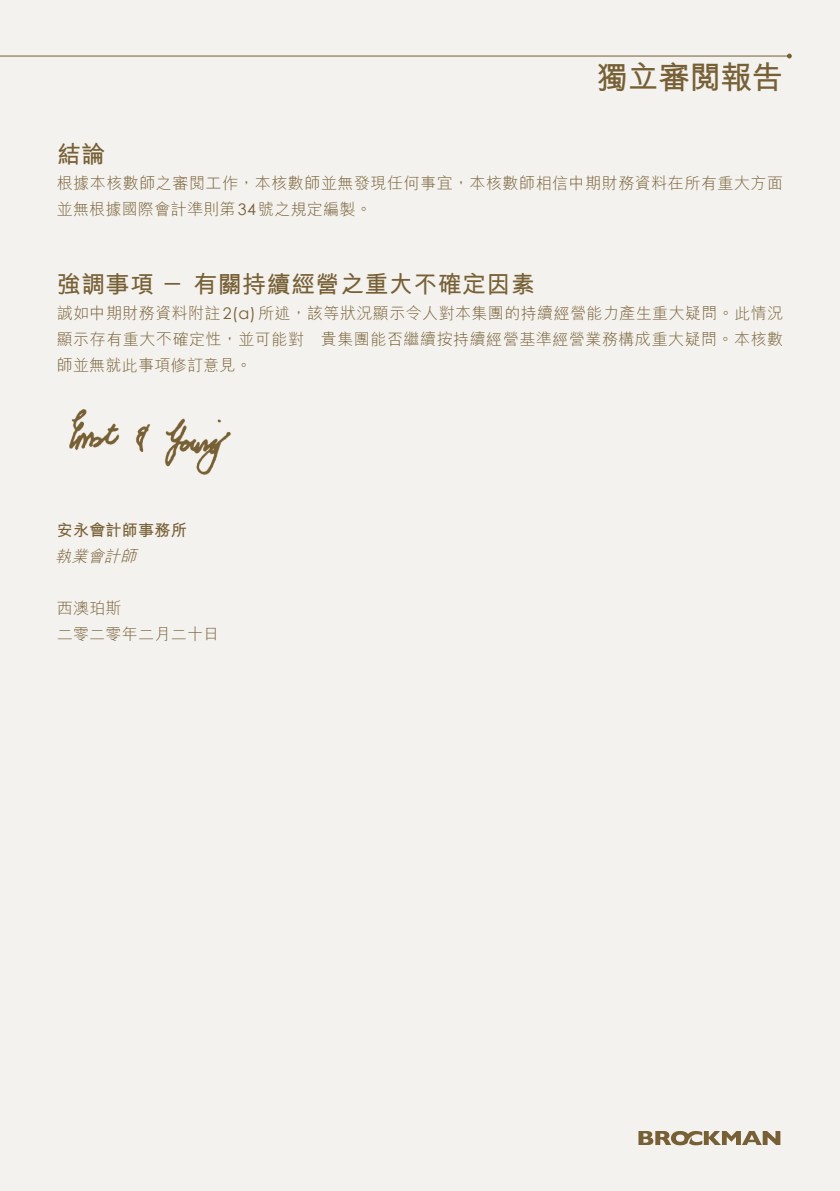
<style>
.page{position:relative;width:840px;height:1191px;background:#fff}
.page>*{position:absolute;margin:0;border:0;box-sizing:border-box;transform-origin:0 0}
.t1{font:32px "M Hei HK Bold E Ten B5 H";letter-spacing:-.035em;color:#776036}
.t2{font:24px "M Hei HK Bold E Ten B5 H";letter-spacing:.015em;color:#776036}
.t3{font:16px/26px "M Hei HK Light E Ten B5 H";letter-spacing:.03em;color:#776036}
.t4{font:16px "M Hei HK Bold E Ten B5 H";letter-spacing:.015em;color:#776036}
.t5{font:italic 16px "M Hei HK Light E Ten B5 H";color:#776036}
.s1{font-family:"Century Gothic"}
</style>
<div class="page">
<div style="left:0;top:0;width:839px;height:1191px;background:#f4f2ee"></div>
<svg style="left:638px;top:1131px;width:142px;height:14px"></svg>
<hr style="left:0;top:56px;width:789px;height:1px;background:#776036">
<svg style="left:786px;top:54px;width:5px;height:4px"></svg>
<img style="left:69px;top:409px;width:162px;height:66px">
<h1 class="t1" style="left:596px;top:65px;width:188px">獨立審閱報告</h1>
<h2 class="t2" style="left:57px;top:145px;width:50px">結論</h2>
<p class="t3" style="left:57px;top:172px;width:727px">根據本核數師之審閱工作，本核數師並無發現任何事宜，本核數師相信中期財務資料在所有重大方面並無根據國際會計準則第<span class="s1">34</span>號之規定編製。</p>
<h2 class="t2" style="left:57px;top:275px;width:479px">強調事項－有關持續經營之重大不確定因素</h2>
<p class="t3" style="left:57px;top:302px;width:727px;text-align:justify">誠如中期財務資料附註<span class="s1">2(a)</span>所述，該等狀況顯示令人對本集團的持續經營能力產生重大疑問。此情況顯示存有重大不確定性，並可能對 貴集團能否繼續按持續經營基準經營業務構成重大疑問。本核數師並無就此事項修訂意見。</p>
<p class="t4" style="left:57px;top:524px;width:131px">安永會計師事務所</p>
<p class="t5" style="left:55px;top:550px;width:87px">執業會計師</p>
<p class="t3" style="left:57px;top:597px;width:164px">西澳珀斯<br>二零二零年二月二十日</p>
</div>
